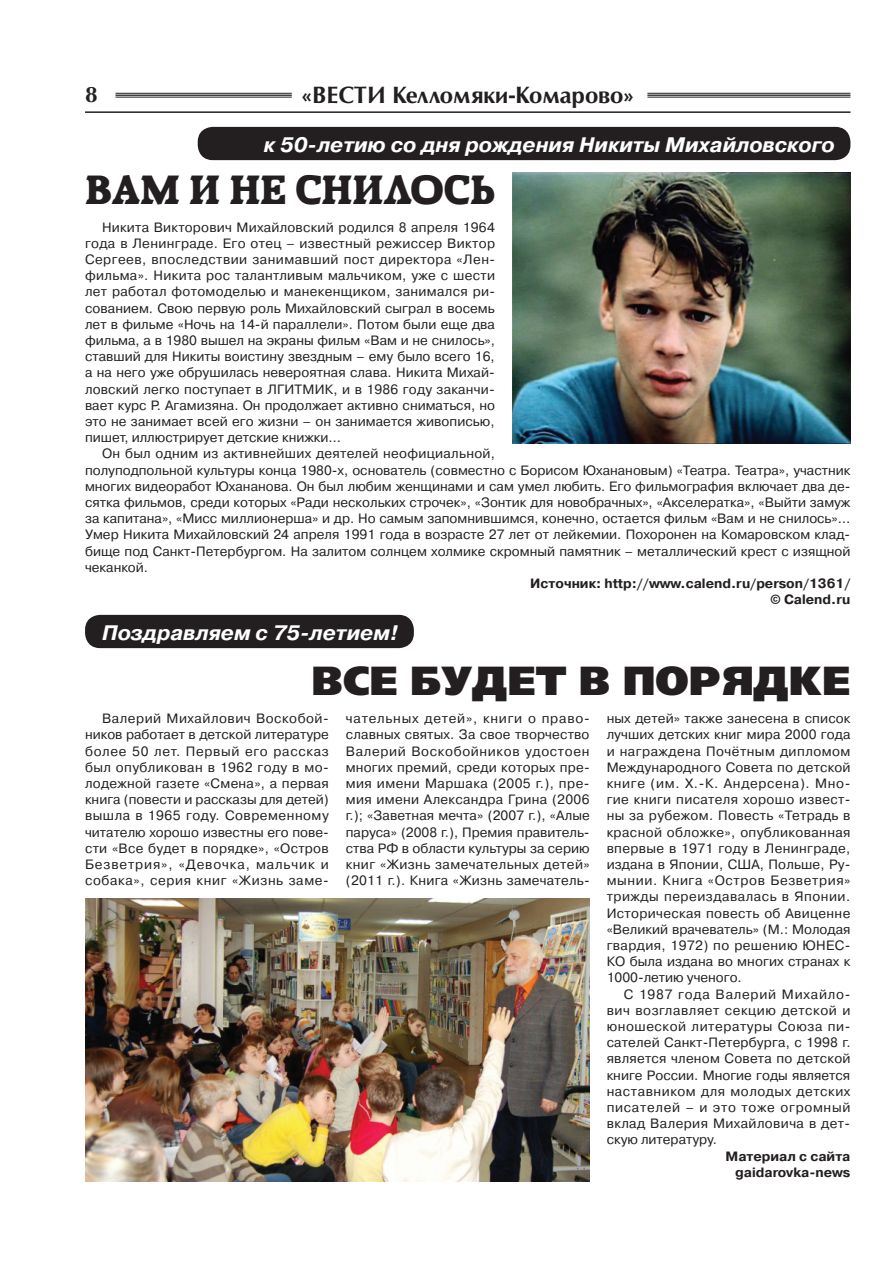
<style>
.page{position:relative;width:893px;height:1263px;background:#fff}
.page>*{position:absolute;margin:0;border:0;box-sizing:border-box;transform-origin:0 0}
.t1{font:40.5px "Free Set Black C";color:#231f20}
.t2{font:800 40.5px "Ralenta";color:#231f20}
.t3{font:700 22.5px "Opium New";color:#231f20}
.t4{font:700 22.5px "AG Opus HR";color:#231f20}
.t5{font:italic 700 21px "Pragmatica C";color:#fff}
.t6{font:13.5px/16.2px "Pragmatica C";color:#231f20;text-align:justify}
.t7{font:700 13.5px/16.2px "Pragmatica C";color:#231f20;text-align:right}
</style>
<div class="page">
<hr style="left:115px;top:93px;width:177px;height:1px;background:#231f20">
<hr style="left:115px;top:95px;width:177px;height:1px;background:#231f20">
<hr style="left:115px;top:97px;width:177px;height:1px;background:#231f20">
<hr style="left:647px;top:93px;width:203px;height:1px;background:#231f20">
<hr style="left:647px;top:95px;width:203px;height:1px;background:#231f20">
<hr style="left:647px;top:97px;width:203px;height:1px;background:#231f20">
<hr style="left:85px;top:111px;width:765px;height:2px;background:#231f20">
<div style="left:198px;top:127px;width:652px;height:33px;background:#231f20;border-radius:15px"></div>
<div style="left:85px;top:615px;width:329px;height:33px;background:#231f20;border-radius:15px"></div>
<img style="left:512px;top:172px;width:338px;height:271px">
<img style="left:85px;top:898px;width:505px;height:283px">
<h2 class="t4" style="left:85px;top:81px;width:14px">8</h2>
<h2 class="t3" style="left:301px;top:81px;width:334px">«ВЕСТИ Келломяки-Комарово»</h2>
<h3 class="t5" style="left:264px;top:133px;width:572px">к 50-летию со дня рождения Никиты Михайловского</h3>
<h1 class="t2" style="left:85px;top:165px;width:411px">Вам и не снилось</h1>
<p class="t6" style="left:85px;top:219px;width:412px;text-indent:17px">Никита Викторович Михайловский родился 8 апреля 1964 года в Ленинграде. Его отец – известный режиссер Виктор Сергеев, впоследствии занимавший пост директора «Лен&shy;фильма». Никита рос талантливым мальчиком, уже с шести лет работал фотомоделью и манекенщиком, занимался ри&shy;сованием. Свою первую роль Михайловский сыграл в восемь лет в фильме «Ночь на 14-й параллели». Потом были еще два фильма, а в 1980 вышел на экраны фильм «Вам и не снилось», ставший для Никиты воистину звездным – ему было всего 16, а на него уже обрушилась невероятная слава. Никита Михай&shy;ловский легко поступает в ЛГИТМИК, и в 1986 году заканчи&shy;вает курс Р. Агамизяна. Он продолжает активно сниматься, но это не занимает всей его жизни – он занимается живописью, пишет, иллюстрирует детские книжки…</p>
<p class="t6" style="left:85px;top:446px;width:767px;text-align:left;text-indent:17px">Он был одним из активнейших деятелей неофициальной,<br>полуподпольной культуры конца 1980-х, основатель (совместно с Борисом Юханановым) «Театра. Театра», участник многих видеоработ Юхананова. Он был любим женщинами и сам умел любить. Его фильмография включает два де&shy;сятка фильмов, среди которых «Ради нескольких строчек», «Зонтик для новобрачных», «Акселератка», «Выйти замуж за капитана», «Мисс миллионерша» и др. Но самым запомнившимся, конечно, остается фильм «Вам и не снилось»… Умер Никита Михайловский 24 апреля 1991 года в возрасте 27 лет от лейкемии. Похоронен на Комаровском клад&shy;бище под Санкт-Петербургом. На залитом солнцем холмике скромный памятник – металлический крест с изящной чеканкой.</p>
<p class="t7" style="left:530px;top:575px;width:322px">Источник: http://www.calend.ru/person/1361/ © Calend.ru</p>
<h3 class="t5" style="left:102px;top:621px;width:297px">Поздравляем с 75-летием!</h3>
<h1 class="t1" style="left:311px;top:657px;width:541px">ВСЕ БУДЕТ В ПОРЯДКЕ</h1>
<p class="t6" style="left:85px;top:710px;width:245px;text-indent:17px">Валерий Михайлович Воскобой&shy;ников работает в детской литературе более 50 лет. Первый его рассказ был опубликован в 1962 году в мо&shy;лодежной газете «Смена», а первая книга (повести и рассказы для детей) вышла в 1965 году. Современному читателю хорошо известны его пове&shy;сти «Все будет в порядке», «Остров Безветрия», «Девочка, мальчик и собака», серия книг «Жизнь заме-</p>
<p class="t6" style="left:346px;top:710px;width:245px">чательных детей», книги о право&shy;славных святых. За свое творчество Валерий Воскобойников удостоен многих премий, среди которых пре&shy;мия имени Маршака (2005 г.), пре&shy;мия имени Александра Грина (2006 г.); «Заветная мечта» (2007 г.), «Алые паруса» (2008 г.), Премия правитель&shy;ства РФ в области культуры за серию книг «Жизнь замечательных детей» (2011 г.). Книга «Жизнь замечатель-</p>
<p class="t6" style="left:607px;top:710px;width:245px">ных детей» также занесена в список лучших детских книг мира 2000 года и награждена Почётным дипломом Международного Совета по детской книге (им. Х.-К. Андерсена). Мно&shy;гие книги писателя хорошо извест&shy;ны за рубежом. Повесть «Тетрадь в красной обложке», опубликованная впервые в 1971 году в Ленинграде, издана в Японии, США, Польше, Ру&shy;мынии. Книга «Остров Безветрия» трижды переиздавалась в Японии.<br>Историческая повесть об Авиценне «Великий врачеватель» (М.: Молодая гвардия, 1972) по решению ЮНЕС-КО была издана во многих странах к 1000-летию ученого.</p>
<p class="t6" style="left:607px;top:986px;width:245px;text-indent:17px">С 1987 года Валерий Михайло&shy;вич возглавляет секцию детской и юношеской литературы Союза пи&shy;сателей Санкт-Петербурга, с 1998 г. является членом Совета по детской книге России. Многие годы является наставником для молодых детских писателей – и это тоже огромный вклад Валерия Михайловича в дет&shy;скую литературу.</p>
<p class="t7" style="left:725px;top:1148px;width:126px">Материал с сайта gaidarovka-news</p>
</div>
